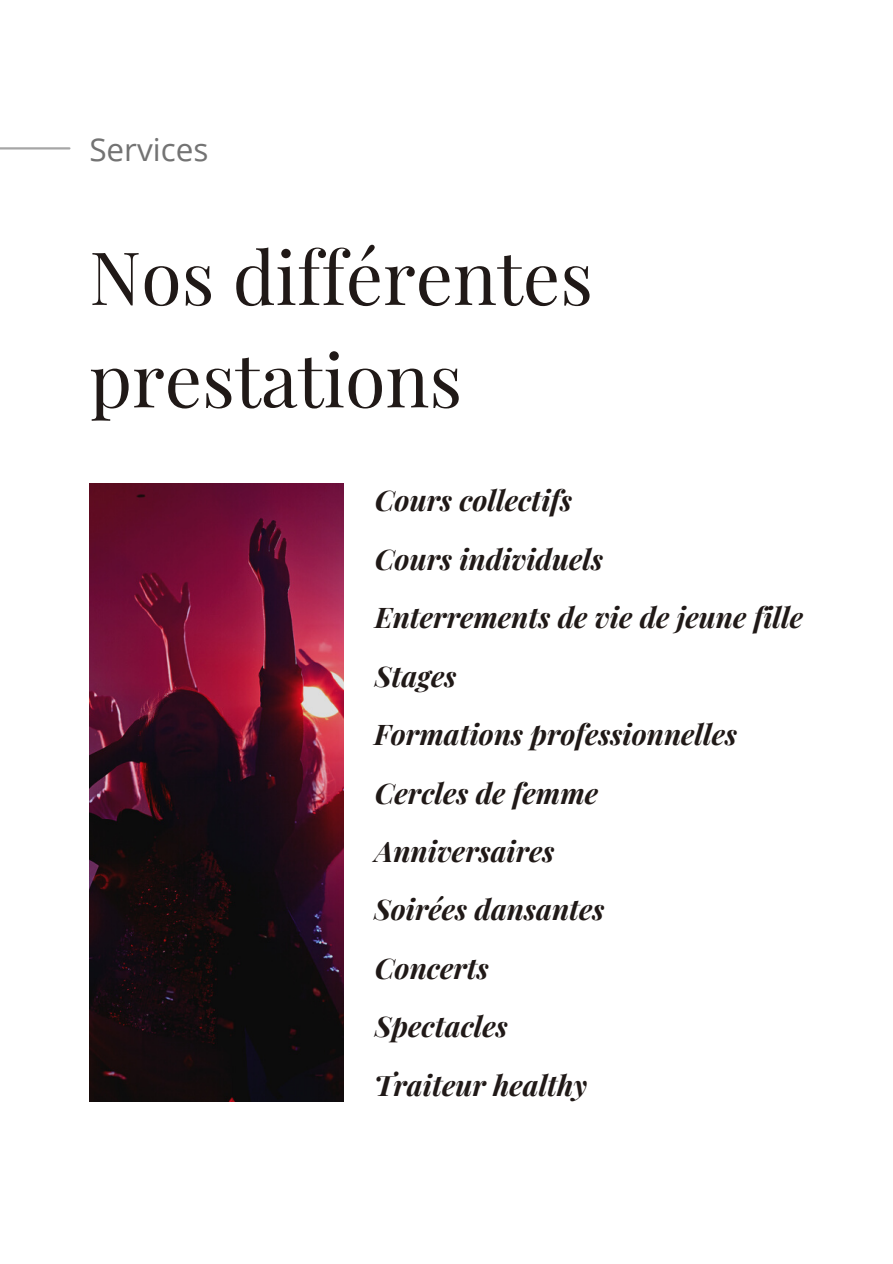
<style>
.page{position:relative;width:893px;height:1264px;background:#fff}
.page>*{position:absolute;margin:0;border:0;box-sizing:border-box;transform-origin:0 0}
.t1{font:73.5px/102.3px "Playfair Display";color:#201917}
.t2{font:31.5px "Open Sans";color:#737373}
.t3{font:italic 700 28.5px "Playfair Display";color:#201917}
</style>
<div class="page">
<img style="left:89px;top:484px;width:255px;height:617px">
<hr style="left:0;top:147px;width:69px;height:2px;background:#a6a6a6">
<h1 class="t2" style="left:89px;top:127px;width:121px">Services</h1>
<p class="t1" style="left:89px;top:223px;width:505px">Nos différentes prestations</p>
<h2 class="t3" style="left:375px;top:480px;width:199px">Cours collectifs</h2>
<h2 class="t3" style="left:375px;top:539px;width:230px">Cours individuels</h2>
<h2 class="t3" style="left:375px;top:597px;width:429px">Enterrements de vie de jeune fille</h2>
<h2 class="t3" style="left:375px;top:655px;width:83px">Stages</h2>
<h2 class="t3" style="left:374px;top:714px;width:364px">Formations professionnelles</h2>
<h2 class="t3" style="left:375px;top:772px;width:225px">Cercles de femme</h2>
<h2 class="t3" style="left:375px;top:831px;width:181px">Anniversaires</h2>
<h2 class="t3" style="left:374px;top:889px;width:232px">Soirées dansantes</h2>
<h2 class="t3" style="left:375px;top:948px;width:115px">Concerts</h2>
<h2 class="t3" style="left:375px;top:1006px;width:134px">Spectacles</h2>
<h2 class="t3" style="left:374px;top:1064px;width:215px">Traiteur healthy</h2>
</div>
